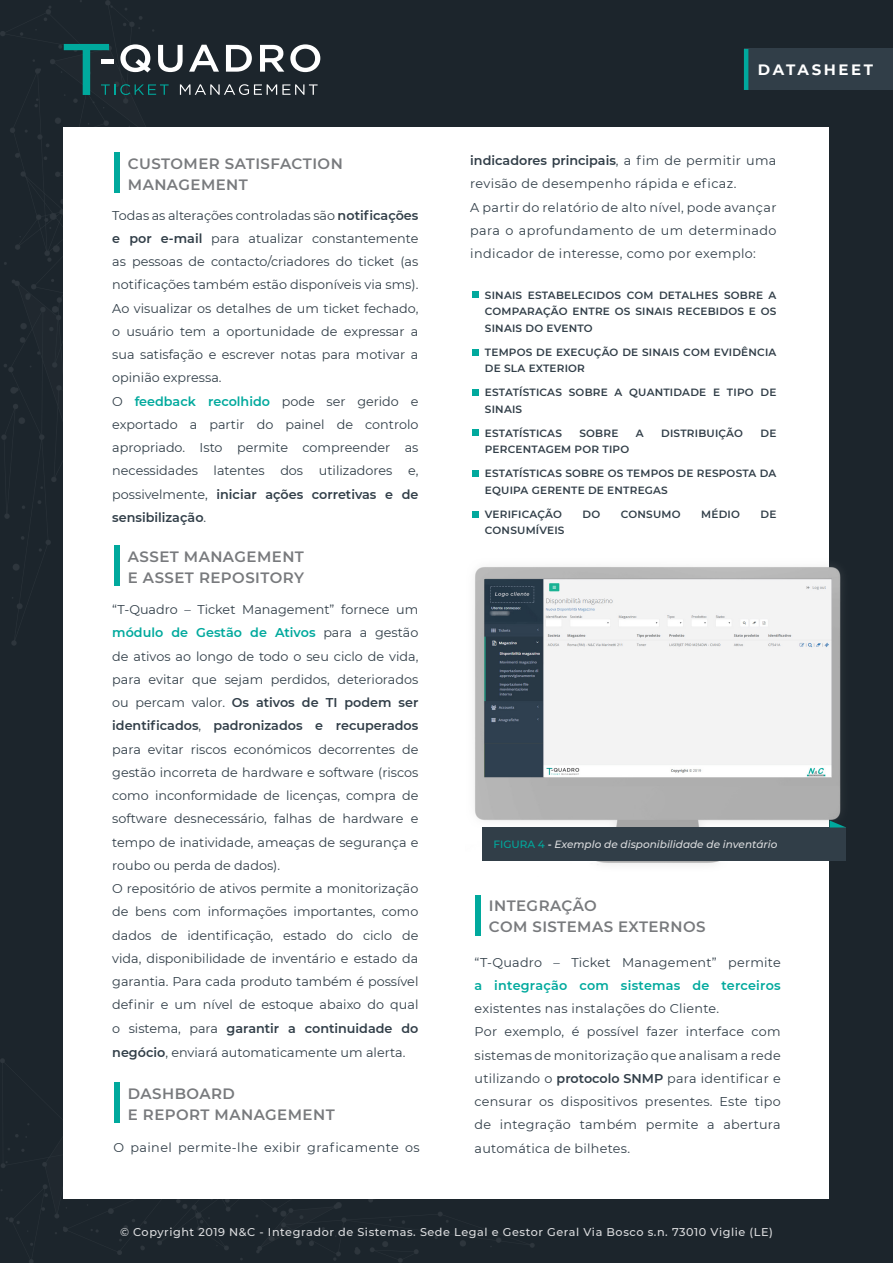
<style>
.page{position:relative;width:893px;height:1263px;background:#1c252c}
.page>*{position:absolute;margin:0;border:0;box-sizing:border-box;transform-origin:0 0}
.t1{font:600 15px/21px "Montserrat";letter-spacing:.03em;color:#787a7d}
.t2{font:700 15px "Montserrat";letter-spacing:.17em;color:#fff}
.t3{font:12.75px/23.2px "Montserrat";color:#313e48}
.t4{font:12.75px/23.2px "Montserrat";letter-spacing:.02em;color:#313e48}
.t5{font:12.75px/23.2px "Montserrat";letter-spacing:.03em;color:#313e48}
.t6{font:600 12.75px "Montserrat";letter-spacing:.02em;color:#00a99d}
.t7{font:500 11.25px "Montserrat";letter-spacing:.05em;color:#dcdddf}
.t8{font:600 10.5px/16.5px "Montserrat";letter-spacing:.02em;color:#313e48}
.t9{font:italic 500 10.5px "Montserrat";color:#dcdddf}
.t10{font:500 10.5px "Montserrat";color:#00a99d}
.s1{font-weight:600}
.s2{font-weight:600;color:#00a99d}
.s3{font-style:normal;color:#00a99d}
.s4{font-style:normal;color:#fff}
</style>
<div class="page">
<div style="left:64px;top:128px;width:765px;height:1071px;background:#fff"></div>
<svg style="left:64px;top:44px;width:256px;height:51px;background:#46575b"></svg>
<div style="left:114px;top:1082px;width:6px;height:40px;background:#00a99d"></div>
<div style="left:475px;top:895px;width:5px;height:40px;background:#00a99d"></div>
<div style="left:114px;top:545px;width:6px;height:41px;background:#00a99d"></div>
<div style="left:472px;top:291px;width:7px;height:7px;background:#00a99d"></div>
<div style="left:472px;top:349px;width:7px;height:6px;background:#00a99d"></div>
<div style="left:472px;top:390px;width:7px;height:6px;background:#00a99d"></div>
<div style="left:472px;top:429px;width:7px;height:7px;background:#00a99d"></div>
<div style="left:472px;top:470px;width:7px;height:7px;background:#00a99d"></div>
<div style="left:472px;top:511px;width:7px;height:6px;background:#00a99d"></div>
<div style="left:114px;top:152px;width:6px;height:40px;background:#00a99d"></div>
<img style="left:474px;top:557px;width:375px;height:319px">
<div style="left:482px;top:827px;width:364px;height:34px;background:#313e48"></div>
<svg style="left:830px;top:820px;width:16px;height:7px"></svg>
<div style="left:744px;top:49px;width:149px;height:41px;background:#313e48"></div>
<hr style="left:744px;top:49px;width:4px;height:41px;background:#00a99d">
<p class="t1" style="left:128px;top:152px;width:24px">Customer</p>
<p class="t1" style="left:225px;top:152px;width:21px">Satisfaction</p>
<p class="t1" style="left:128px;top:173px;width:28px">Management</p>
<p class="t3" style="left:112px;top:203px;width:308px">Todas as alterações controladas são <span class="s1">notificações e por e-mail</span> para atualizar constantemente as pessoas de contacto/criadores do ticket (as notificações também estão disponíveis via sms).<br>Ao visualizar os detalhes de um ticket fechado, o usuário tem a oportunidade de expressar a sua satisfação e escrever notas para motivar a opinião expressa.<br>O <span class="s2">feedback recolhido</span> pode ser gerido e exportado a partir do painel de controlo apropriado. Isto permite compreender as necessidades latentes dos utilizadores e, possivelmente, <span class="s1">iniciar ações corretivas e de sensibilização</span>.</p>
<p class="t1" style="left:128px;top:545px;width:23px">Asset</p>
<p class="t1" style="left:184px;top:545px;width:13px">management</p>
<p class="t1" style="left:128px;top:566px;width:27px">e asset</p>
<p class="t1" style="left:199px;top:566px;width:12px">repositor</p>
<p class="t1" style="left:294px;top:566px;width:11px">y</p>
<p class="t3" style="left:112px;top:597px;width:308px">“T-Quadro – Ticket Management” fornece um <span class="s2">módulo de Gestão de Ativos</span> para a gestão de ativos ao longo de todo o seu ciclo de vida, para evitar que sejam perdidos, deteriorados ou percam valor. <span class="s1">Os ativos de TI podem ser identificados</span>, <span class="s1">padronizados e recuperados </span>para evitar riscos económicos decorrentes de gestão incorreta de hardware e software (riscos como inconformidade de licenças, compra de software desnecessário, falhas de hardware e tempo de inatividade, ameaças de segurança e roubo ou perda de dados).<br>O repositório de ativos permite a monitorização de bens com informações importantes, como dados de identificação, estado do ciclo de vida, disponibilidade de inventário e estado da garantia. Para cada produto também é possível definir e um nível de estoque abaixo do qual o sistema, para <span class="s1">garantir a continuidade do negócio</span>, enviará automaticamente um alerta.</p>
<p class="t1" style="left:128px;top:1082px;width:60px">Dashboard e report</p>
<p class="t1" style="left:215px;top:1103px;width:13px">management</p>
<p class="t5" style="left:114px;top:1135px;width:308px">O painel permite-lhe exibir graficamente os</p>
<p class="t2" style="left:758px;top:58px;width:117px">DATASHEET</p>
<p class="t5" style="left:470px;top:149px;width:308px"><span class="s1">indicadores principais</span>, a fim de permitir uma revisão de desempenho rápida e eficaz.<br>A partir do relatório de alto nível, pode avançar para o aprofundamento de um determinado indicador de interesse, como por exemplo:</p>
<p class="t8" style="left:485px;top:286px;width:293px;text-align:justify">SINAIS ESTABELECIDOS COM DETALH ES SOBRE A COMPARAÇÃO ENTRE OS SINAIS RECEBIDOS E OS SINAIS DO EVENTO</p>
<p class="t8" style="left:485px;top:343px;width:293px">TEMPOS DE EXECUÇÃO DE SINAIS COM EVIDÊNCIA<br>DE SLA EXTERIOR</p>
<p class="t8" style="left:485px;top:384px;width:293px">ESTATÍSTICAS SOBRE A QUANTIDADE E TIPO DE<br>SINAIS</p>
<p class="t8" style="left:485px;top:424px;width:79px">ESTATÍSTICAS</p>
<p class="t8" style="left:579px;top:424px;width:40px">SOBRE</p>
<p class="t8" style="left:636px;top:424px;width:9px">A</p>
<p class="t8" style="left:661px;top:424px;width:83px">DISTRIBUIÇÃO</p>
<p class="t8" style="left:760px;top:424px;width:17px">DE</p>
<p class="t8" style="left:485px;top:441px;width:146px">PERCENTAGEM POR TIPO</p>
<p class="t8" style="left:485px;top:465px;width:293px">ESTATÍSTICAS SOBRE OS TEMPOS DE RESPOSTA DA<br>EQUIPA GERENTE DE ENTREGAS</p>
<p class="t8" style="left:485px;top:505px;width:79px">VERIFICAÇÃO</p>
<p class="t8" style="left:582px;top:505px;width:19px">DO</p>
<p class="t8" style="left:621px;top:505px;width:61px">CONSUMO</p>
<p class="t8" style="left:701px;top:505px;width:40px">MÉDIO</p>
<p class="t8" style="left:760px;top:505px;width:17px">DE</p>
<p class="t8" style="left:485px;top:522px;width:81px">CONSUMÍVEIS</p>
<p class="t10" style="left:493px;top:836px;width:15px">Figur</p>
<p class="t9" style="left:527px;top:836px;width:251px"><span class="s3">A 4</span> <span class="s4">-</span> Exemplo de disponibilidade de inventário</p>
<p class="t1" style="left:489px;top:895px;width:218px">INTEGRAÇÃO<br>COM SISTEMAS EXTERNOS</p>
<p class="t4" style="left:475px;top:950px;width:308px">“T-Quadro – Ticket Management” permite</p>
<p class="t6" style="left:475px;top:976px;width:308px">a integração com sistemas de terceiros</p>
<p class="t4" style="left:475px;top:996px;width:308px">existentes nas instalações do Cliente.<br>Por exemplo, é possível fazer interface com sistemas de monitorização que analisam a rede utilizando o <span class="s1">protocolo SNMP</span> para identificar e censurar os dispositivos presentes. Este tipo de integração também permite a abertura automática de bilhetes.</p>
<p class="t7" style="left:120px;top:1224px;width:654px">© Copyright 2019 N&amp;C - Integrador de Sistemas. Sede Legal e Gestor Geral Via Bosco s.n. 73010 Viglie (LE)</p>
</div>
